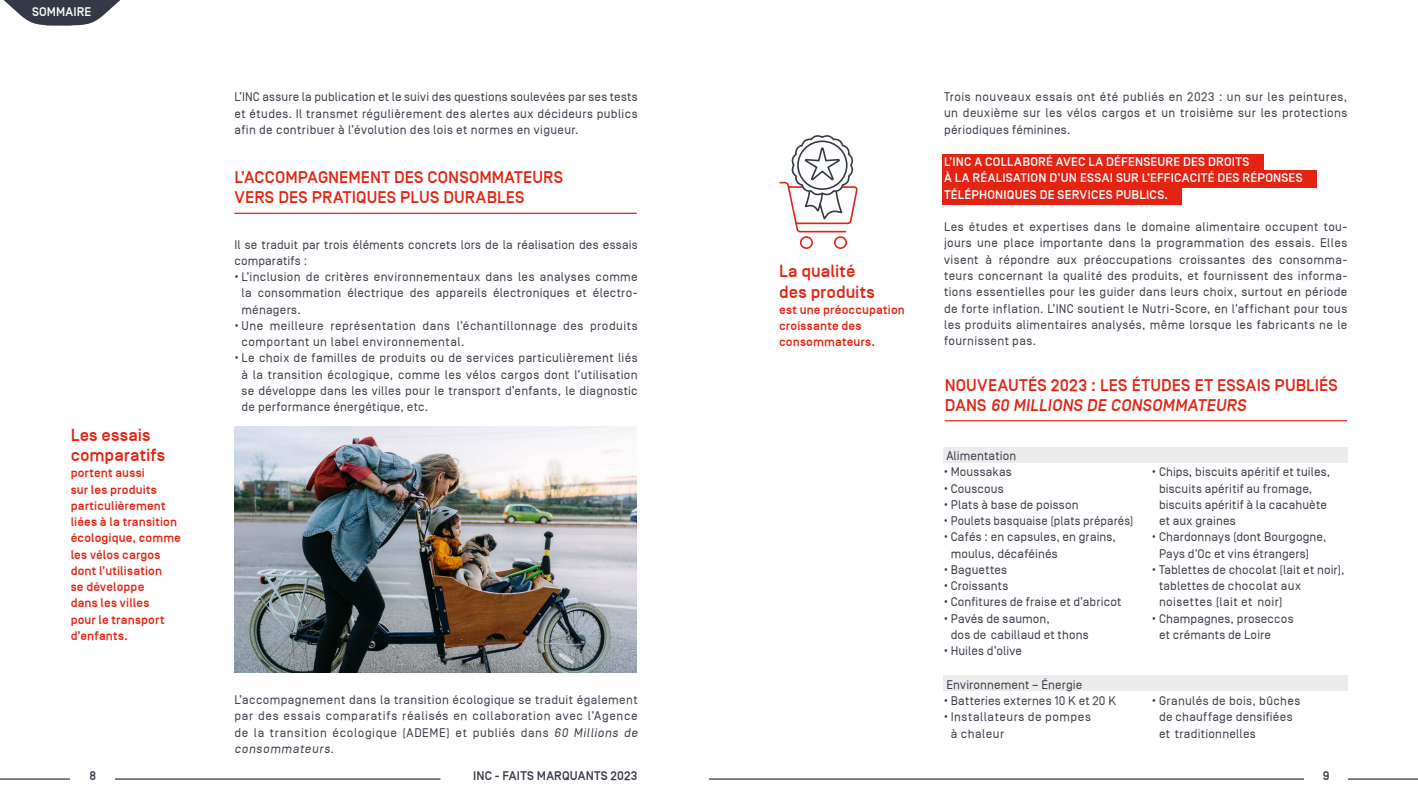
<style>
.page{position:relative;width:1418px;height:798px;background:#fff}
.page>*{position:absolute;margin:0;border:0;box-sizing:border-box;transform-origin:0 0}
.t1{font:500 17.5px/20.4px "Simplon BP";letter-spacing:.005em;color:#e42312}
.t2{font:500 16.88px/20.2px "Simplon BP";letter-spacing:.01em;color:#e42312}
.t3{font:12.5px/16.2px "Simplon BP";letter-spacing:.02em;color:#343a45}
.t4{font:500 12.5px/16.2px "Simplon BP";letter-spacing:.01em;color:#e42312}
.t5{font:12.5px/16.2px "Simplon BP";letter-spacing:.045em;color:#343a45}
.t6{font:500 12.5px/16.2px "Simplon BP";letter-spacing:.015em;color:#fff}
.t7{font:12.5px/16.2px "Simplon BP";letter-spacing:.04em;color:#343a45}
.t8{font:500 12.5px "Simplon BP";letter-spacing:.02em;color:#343a45}
.s1{font-family:"Roboto";font-style:italic}
</style>
<div class="page">
<hr style="left:944px;top:420px;width:402px;height:1px;background:#e42312">
<hr style="left:234px;top:212px;width:402px;height:2px;background:#e42312">
<div style="left:943px;top:446px;width:404px;height:16px;background:#ececed"></div>
<div style="left:943px;top:675px;width:404px;height:16px;background:#ececed"></div>
<img style="left:234px;top:426px;width:403px;height:246px">
<div style="left:942px;top:154px;width:321px;height:18px;background:#e42312"></div>
<div style="left:942px;top:170px;width:374px;height:18px;background:#e42312"></div>
<div style="left:942px;top:187px;width:240px;height:17px;background:#e42312"></div>
<svg style="left:779px;top:135px;width:78px;height:114px"></svg>
<hr style="left:115px;top:778px;width:325px;height:1px;background:#343a45">
<hr style="left:0;top:778px;width:70px;height:1px;background:#343a45">
<hr style="left:709px;top:778px;width:594px;height:1px;background:#343a45">
<hr style="left:1347px;top:778px;width:70px;height:1px;background:#343a45">
<svg style="left:3px;top:0;width:118px;height:26px"></svg>
<p class="t6" style="left:32px;top:4px;width:61px">SOMMAIRE</p>
<h1 class="t1" style="left:71px;top:424px;width:96px">Les essais comparatifs</h1>
<p class="t4" style="left:71px;top:464px;width:112px">portent aussi<br>sur les produits particulièrement liées à la transition écologique, comme les vélos cargos dont l’utilisation<br>se développe<br>dans les villes<br>pour le transport d’enfants.</p>
<p class="t3" style="left:234px;top:89px;width:405px;text-align:justify">L’INC assure la publication et le suivi des questions soulevées par ses tests et études. Il transmet régulièrement des alertes aux décideurs publics afin de contribuer à l’évolution des lois et normes en vigueur.</p>
<h2 class="t2" style="left:234px;top:167px;width:330px">L’ACCOMPAGNEMENT DES CONSOMMATEURS<br>VERS DES PRATIQUES PLUS DURABLES</h2>
<p class="t3" style="left:234px;top:236px;width:405px">Il se traduit par trois éléments concrets lors de la réalisation des essais comparatifs :</p>
<p class="t3" style="left:241px;top:269px;width:398px;text-align:justify;text-indent:-7px"><span class="s1">•</span> L’inclusion de critères environnementaux dans les analyses comme la consommation électrique des appareils électroniques et électro&shy;ménagers.</p>
<p class="t7" style="left:241px;top:317px;width:397px;text-indent:-7px"><span class="s1">•</span> Une meilleure représentation dans l’échantillonnage des produits comportant un label environnemental.</p>
<p class="t3" style="left:241px;top:350px;width:398px;text-align:justify;text-indent:-7px"><span class="s1">•</span> Le choix de familles de produits ou de services particulièrement liés à la transition écologique, comme les vélos cargos dont l’utilisation se développe dans les villes pour le transport d’enfants, le diagnostic de performance énergétique, etc.</p>
<p class="t5" style="left:234px;top:691px;width:406px">L’accompagnement dans la transition écologique se traduit également par des essais comparatifs réalisés en collaboration avec l’Agence de la transition écologique (ADEME) et publiés dans 60 Millions de consommateurs.</p>
<h1 class="t1" style="left:779px;top:261px;width:97px">La qualité des produits</h1>
<p class="t4" style="left:779px;top:301px;width:127px">est une préoccupation croissante des consommateurs.</p>
<p class="t3" style="left:944px;top:89px;width:405px;text-align:justify">Trois nouveaux essais ont été publiés en 2023 : un sur les peintures, un deuxième sur les vélos cargos et un troisième sur les protections périodiques féminines.</p>
<p class="t6" style="left:944px;top:154px;width:360px">L’INC A COLLABORÉ AVEC LA DÉFENSEURE DES DROITS<br>À LA RÉALISATION D’UN ESSAI SUR L’EFFICACITÉ DES RÉPONSES<br>TÉLÉPHONIQUES DE SERVICES PUBLICS.</p>
<p class="t3" style="left:944px;top:219px;width:405px;text-align:justify">Les études et expertises dans le domaine alimentaire occupent tou&shy;jours une place importante dans la programmation des essais. Elles visent à répondre aux préoccupations croissantes des consomma&shy;teurs concernant la qualité des produits, et fournissent des informa&shy;tions essentielles pour les guider dans leurs choix, surtout en période de forte inflation. L’INC soutient le Nutri-Score, en l’affichant pour tous les produits alimentaires analysés, même lorsque les fabricants ne le fournissent pas.</p>
<h2 class="t2" style="left:944px;top:374px;width:395px">NOUVEAUTÉS 2023 : LES ÉTUDES ET ESSAIS PUBLIÉS<br>DA NS 60 MILLIONS DE CONSOMMATEURS</h2>
<p class="t3" style="left:946px;top:447px;width:71px">Alimentation</p>
<p class="t3" style="left:943px;top:463px;width:70px"><span class="s1">•</span> Moussakas</p>
<p class="t3" style="left:943px;top:480px;width:62px"><span class="s1">•</span> Couscous</p>
<p class="t3" style="left:943px;top:496px;width:136px"><span class="s1">•</span> Plats à base de poisson</p>
<p class="t3" style="left:943px;top:512px;width:191px"><span class="s1">•</span> Poulets basquaise (plats préparés)</p>
<p class="t3" style="left:950px;top:528px;width:167px;text-indent:-7px"><span class="s1">•</span> Cafés : en capsules, en grains, moulus, décaféinés</p>
<p class="t3" style="left:943px;top:561px;width:65px"><span class="s1">•</span> Baguettes</p>
<p class="t3" style="left:943px;top:577px;width:66px"><span class="s1">•</span> Croissants</p>
<p class="t3" style="left:943px;top:593px;width:179px"><span class="s1">•</span> Confitures de fraise et d’abricot</p>
<p class="t3" style="left:950px;top:610px;width:139px;text-indent:-7px"><span class="s1">•</span> Pavés de saumon,<br>dos de cabillaud et thons</p>
<p class="t3" style="left:943px;top:642px;width:80px"><span class="s1">•</span> Huiles d’olive</p>
<p class="t3" style="left:946px;top:675px;width:137px">Environnement – Énergie</p>
<p class="t3" style="left:943px;top:692px;width:174px"><span class="s1">•</span> Batteries externes 10 K et 20 K</p>
<p class="t7" style="left:950px;top:708px;width:142px;text-indent:-7px"><span class="s1">•</span> Installateurs de pompes à chaleur</p>
<p class="t3" style="left:1158px;top:463px;width:173px;text-indent:-7px"><span class="s1">•</span> Chips, biscuits apéritif et tuiles, biscuits apéritif au fromage, biscuits apéritif à la cacahuète et aux graines</p>
<p class="t3" style="left:1158px;top:528px;width:169px;text-indent:-7px"><span class="s1">•</span> Chardonnays (dont Bourgogne,<br>Pays d’Oc et vins étrangers)</p>
<p class="t3" style="left:1158px;top:561px;width:187px;text-indent:-7px"><span class="s1">•</span> Tablettes de chocolat (lait et noir), tablettes de chocolat aux noisettes (lait et noir)</p>
<p class="t3" style="left:1158px;top:610px;width:136px;text-indent:-7px"><span class="s1">•</span> Champagnes, proseccos et crémants de Loire</p>
<p class="t3" style="left:1158px;top:692px;width:143px;text-indent:-7px"><span class="s1">•</span> Granulés de bois, bûches de chauffage densifiées et traditionnelles</p>
<p class="t8" style="left:89px;top:768px;width:8px">8</p>
<p class="t8" style="left:473px;top:768px;width:166px">INC - FAITS MARQUANTS 2023</p>
<p class="t8" style="left:1322px;top:768px;width:8px">9</p>
</div>
